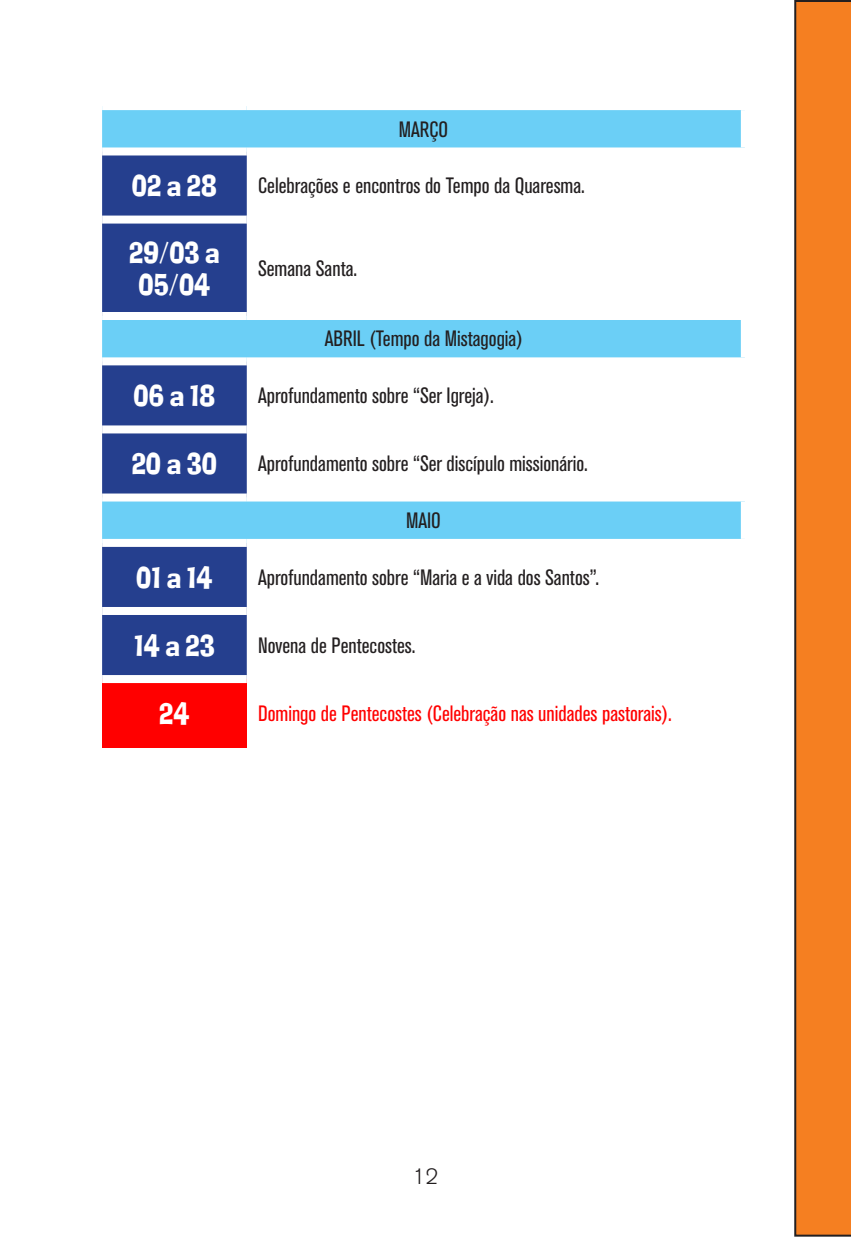
<style>
.page{position:relative;width:851px;height:1248px;background:#fff}
.page>*{position:absolute;margin:0;border:0;box-sizing:border-box;transform-origin:0 0}
.t1{font:28px/32px "Ad Lib Th";color:#fff;text-align:center}
.t2{font:condensed 22px "Akzidenz Grotesk BQ";color:#231f20}
.t3{font:condensed 22px "Akzidenz Grotesk BQ";color:#f00}
.t4{font:300 22px "Akzidenz Grotesk BQ";color:#231f20}
</style>
<div class="page">
<div style="left:794px;top:0;width:56px;height:1236px;background:#f57f21"></div>
<svg style="left:102px;top:110px;width:638px;height:429px"></svg>
<svg style="left:102px;top:155px;width:145px;height:520px;background:#31579f"></svg>
<div style="left:102px;top:679px;width:145px;height:68px;background:#f00"></div>
<div style="left:102px;top:147px;width:145px;height:8px;background:#fff"></div>
<div style="left:247px;top:147px;width:501px;height:8px;background:#fff"></div>
<div style="left:102px;top:215px;width:145px;height:8px;background:#fff"></div>
<div style="left:247px;top:215px;width:501px;height:8px;background:#fff"></div>
<div style="left:102px;top:312px;width:145px;height:8px;background:#fff"></div>
<div style="left:247px;top:312px;width:501px;height:8px;background:#fff"></div>
<div style="left:102px;top:357px;width:145px;height:8px;background:#fff"></div>
<div style="left:247px;top:357px;width:501px;height:8px;background:#fff"></div>
<div style="left:102px;top:425px;width:145px;height:8px;background:#fff"></div>
<div style="left:247px;top:425px;width:501px;height:8px;background:#fff"></div>
<div style="left:102px;top:493px;width:145px;height:8px;background:#fff"></div>
<div style="left:247px;top:493px;width:501px;height:8px;background:#fff"></div>
<div style="left:102px;top:539px;width:145px;height:8px;background:#fff"></div>
<div style="left:102px;top:607px;width:145px;height:8px;background:#fff"></div>
<div style="left:102px;top:675px;width:145px;height:8px;background:#fff"></div>
<p class="t2" style="left:398px;top:117px;width:51px">MARÇO</p>
<p class="t1" style="left:132px;top:173px;width:86px">02 a 28</p>
<p class="t2" style="left:258px;top:173px;width:328px">Celebrações e encontros do Tempo da Quaresma.</p>
<p class="t1" style="left:129px;top:239px;width:92px">29/03 a<br>05/04</p>
<p class="t2" style="left:258px;top:255px;width:100px">Semana Santa.</p>
<p class="t2" style="left:325px;top:326px;width:199px">ABRIL (Tempo da Mistagogia)</p>
<p class="t1" style="left:133px;top:383px;width:83px">06 a 18</p>
<p class="t2" style="left:258px;top:383px;width:237px">Aprofundamento sobre “Ser Igreja).</p>
<p class="t1" style="left:132px;top:451px;width:87px">20 a 30</p>
<p class="t2" style="left:258px;top:451px;width:331px">Aprofundamento sobre “Ser discípulo missionário.</p>
<p class="t2" style="left:406px;top:508px;width:36px">MAIO</p>
<p class="t1" style="left:136px;top:564px;width:78px">01 a 14</p>
<p class="t2" style="left:258px;top:564px;width:342px">Aprofundamento sobre “Maria e a vida dos Santos”.</p>
<p class="t1" style="left:134px;top:632px;width:82px">14 a 23</p>
<p class="t2" style="left:258px;top:632px;width:159px">Novena de Pentecostes.</p>
<p class="t1" style="left:159px;top:700px;width:32px">24</p>
<p class="t3" style="left:258px;top:700px;width:415px">Domingo de Pentecostes (Celebração nas unidades pastorais).</p>
<p class="t4" style="left:412px;top:1164px;width:27px">12</p>
</div>
